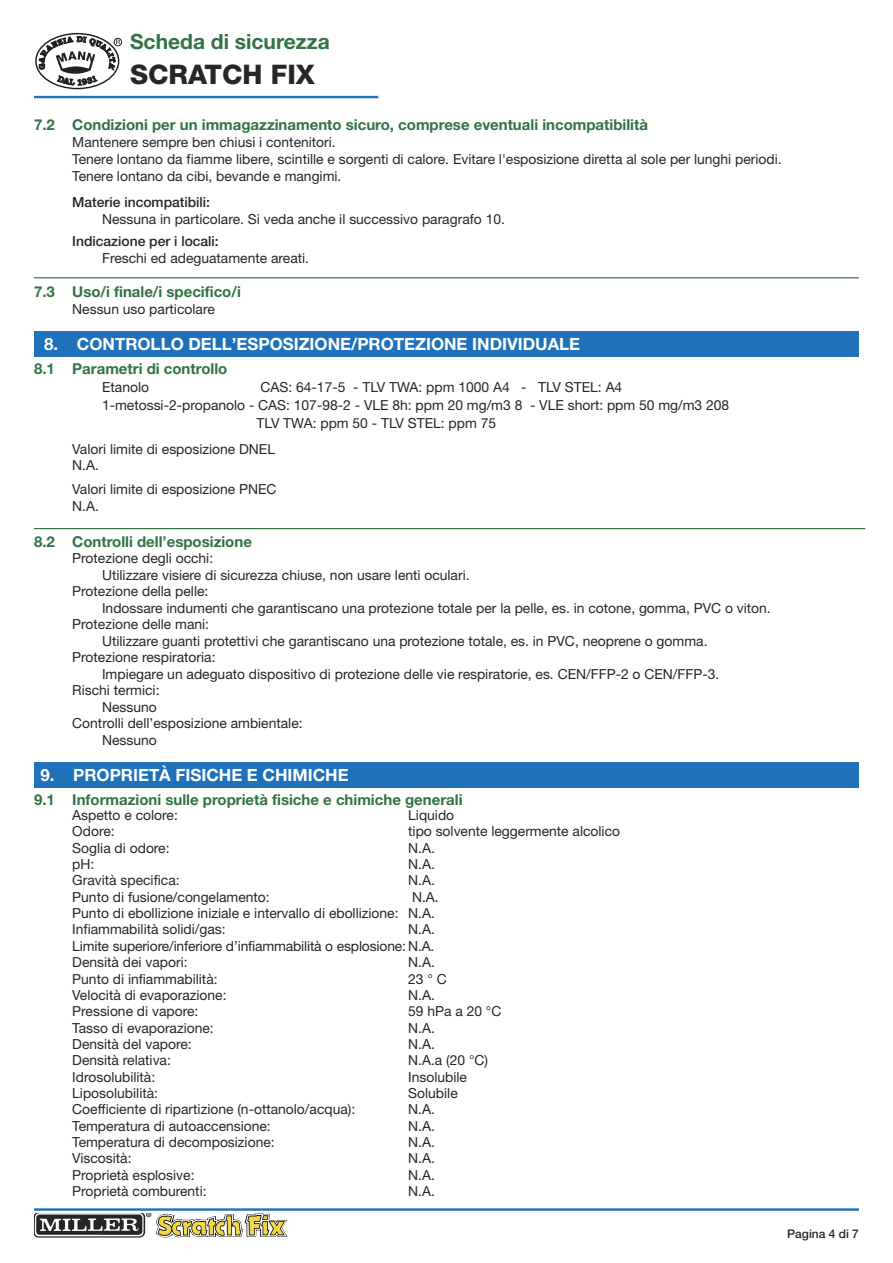
<style>
.page{position:relative;width:893px;height:1263px;background:#fff}
.page>*{position:absolute;margin:0;border:0;box-sizing:border-box;transform-origin:0 0}
.t1{font:800 27px "Helvetica Neue";color:#272627}
.t2{font:700 21px "Helvetica Neue";color:#327244}
.t3{font:700 16.8px "Helvetica Neue";color:#fff}
.t4{font:700 15px "Helvetica Neue";color:#327244}
.t5{font:13.8px/16.4px "Helvetica Neue";color:#272627}
.t6{font:500 13.8px "Helvetica Neue";color:#272627}
.t7{font:500 12px "Helvetica Neue";color:#272627}
</style>
<div class="page">
<div style="left:34px;top:331px;width:825px;height:26px;background:#1f71b9"></div>
<div style="left:34px;top:762px;width:825px;height:25px;background:#1f71b9"></div>
<hr style="left:34px;top:96px;width:344px;height:2px;background:#1f71b9">
<hr style="left:34px;top:1208px;width:825px;height:3px;background:#1f71b9">
<div style="left:35px;top:33px;width:84px;height:56px;border:1px solid #231f20;border-radius:50%"></div>
<div style="left:114px;top:38px;width:8px;height:8px;border:1px solid #231f20;border-radius:50%"></div>
<svg style="left:39px;top:36px;width:81px;height:49px"></svg>
<hr style="left:34px;top:277px;width:825px;height:1px;background:#327244">
<hr style="left:34px;top:528px;width:831px;height:1px;background:#327244">
<img style="left:34px;top:1213px;width:118px;height:25px">
<img style="left:156px;top:1213px;width:131px;height:24px">
<h2 class="t2" style="left:130px;top:34px;width:201px">Scheda di sicurezza</h2>
<h1 class="t1" style="left:130px;top:64px;width:186px">SCRATCH FIX</h1>
<p class="t4" style="left:34px;top:119px;width:615px">7.2 Condizioni per un immagazzinamento sicuro, comprese eventuali incompatibilità</p>
<p class="t5" style="left:72px;top:135px;width:711px;line-height:17.1px">Mantenere sempre ben chiusi i contenitori.<br>Tenere lontano da fiamme libere, scintille e sorgenti di calore. Evitare l'esposizione diretta al sole per lunghi periodi.<br>Tenere lontano da cibi, bevande e mangimi.</p>
<p class="t6" style="left:72px;top:197px;width:139px">Materie incompatibili:</p>
<p class="t5" style="left:102px;top:213px;width:404px">Nessuna in particolare. Si veda anche il successivo paragrafo 10.</p>
<p class="t6" style="left:72px;top:236px;width:148px">Indicazione per i locali:</p>
<p class="t5" style="left:102px;top:251px;width:209px">Freschi ed adeguatamente areati.</p>
<p class="t4" style="left:34px;top:286px;width:208px">7.3 Uso/i finale/i specifico/i</p>
<p class="t5" style="left:72px;top:302px;width:144px">Nessun uso particolare</p>
<p class="t3" style="left:44px;top:338px;width:537px">8. CONTROLLO DELL’ESPOSIZIONE/PROTEZIONE INDIVIDUALE</p>
<p class="t4" style="left:34px;top:363px;width:195px">8.1 Parametri di controllo</p>
<p class="t5" style="left:102px;top:380px;width:48px">Etanolo</p>
<p class="t5" style="left:261px;top:380px;width:363px">CAS: 64-17-5 - TLV TWA: ppm 1000 A4 - TLV STEL: A4</p>
<p class="t5" style="left:102px;top:398px;width:629px">1-metossi-2-propanolo - CAS: 107-98-2 - VLE 8h: ppm 20 mg/m3 8 - VLE short: ppm 50 mg/m3 208</p>
<p class="t5" style="left:257px;top:416px;width:241px">TLV TWA: ppm 50 - TLV STEL: ppm 75</p>
<p class="t5" style="left:72px;top:442px;width:204px">Valori limite di esposizione DNEL<br>N.A.</p>
<p class="t5" style="left:72px;top:482px;width:206px">Valori limite di esposizione PNEC<br>N.A.</p>
<p class="t4" style="left:34px;top:536px;width:219px">8.2 Controlli dell’esposizione</p>
<p class="t5" style="left:72px;top:551px;width:142px">Protezione degli occhi:</p>
<p class="t5" style="left:102px;top:568px;width:369px">Utilizzare visiere di sicurezza chiuse, non usare lenti oculari.</p>
<p class="t5" style="left:72px;top:584px;width:138px">Protezione della pelle:</p>
<p class="t5" style="left:102px;top:601px;width:670px">Indossare indumenti che garantiscano una protezione totale per la pelle, es. in cotone, gomma, PVC o viton.</p>
<p class="t5" style="left:72px;top:617px;width:138px">Protezione delle mani:</p>
<p class="t5" style="left:102px;top:634px;width:607px">Utilizzare guanti protettivi che garantiscano una protezione totale, es. in PVC, neoprene o gomma.</p>
<p class="t5" style="left:72px;top:650px;width:145px">Protezione respiratoria:</p>
<p class="t5" style="left:102px;top:667px;width:619px">Impiegare un adeguato dispositivo di protezione delle vie respiratorie, es. CEN/FFP-2 o CEN/FFP-3.</p>
<p class="t5" style="left:72px;top:683px;width:89px">Rischi termici:</p>
<p class="t5" style="left:102px;top:700px;width:56px">Nessuno</p>
<p class="t5" style="left:72px;top:716px;width:232px">Controlli dell’esposizione ambientale:</p>
<p class="t5" style="left:102px;top:733px;width:56px">Nessuno</p>
<p class="t3" style="left:40px;top:769px;width:310px">9. PROPRIETÀ FISICHE E CHIMICHE</p>
<p class="t4" style="left:34px;top:795px;width:430px">9.1 Informazioni sulle proprietà fisiche e chimiche generali</p>
<p class="t5" style="left:72px;top:808px;width:107px">Aspetto e colore:</p>
<p class="t5" style="left:408px;top:808px;width:47px">Liquido</p>
<p class="t5" style="left:72px;top:825px;width:44px">Odore:</p>
<p class="t5" style="left:408px;top:825px;width:213px">tipo solvente leggermente alcolico</p>
<p class="t5" style="left:72px;top:841px;width:99px">Soglia di odore:</p>
<p class="t5" style="left:408px;top:841px;width:28px">N.A.</p>
<p class="t5" style="left:72px;top:857px;width:24px">pH:</p>
<p class="t5" style="left:408px;top:857px;width:28px">N.A.</p>
<p class="t5" style="left:72px;top:874px;width:109px">Gravità specifica:</p>
<p class="t5" style="left:408px;top:874px;width:28px">N.A.</p>
<p class="t5" style="left:72px;top:890px;width:199px">Punto di fusione/congelamento:</p>
<p class="t5" style="left:72px;top:890px;width:368px;text-indent:340px">N.A.<br>Punto di ebollizione iniziale e intervallo di ebollizione: N.A.<br>Infiammabilità solidi/gas:</p>
<p class="t5" style="left:72px;top:923px;width:364px;text-align:justify;text-indent:336px">N.A.<br>Limite superiore/inferiore d’infiammabilità o esplosione: N.A.<br>Densità dei vapori:</p>
<p class="t5" style="left:408px;top:955px;width:28px">N.A.</p>
<p class="t5" style="left:72px;top:972px;width:147px">Punto di infiammabilità:</p>
<p class="t5" style="left:408px;top:972px;width:40px">23°C</p>
<p class="t5" style="left:72px;top:988px;width:156px">Velocità di evaporazione:</p>
<p class="t5" style="left:408px;top:988px;width:28px">N.A.</p>
<p class="t5" style="left:72px;top:1004px;width:128px">Pressione di vapore:</p>
<p class="t5" style="left:408px;top:1004px;width:95px">59 hPa a 20 °C</p>
<p class="t5" style="left:72px;top:1021px;width:143px">Tasso di evaporazione:</p>
<p class="t5" style="left:408px;top:1021px;width:28px">N.A.</p>
<p class="t5" style="left:72px;top:1037px;width:121px">Densità del vapore:</p>
<p class="t5" style="left:408px;top:1037px;width:28px">N.A.</p>
<p class="t5" style="left:72px;top:1053px;width:100px">Densità relativa:</p>
<p class="t5" style="left:408px;top:1053px;width:81px">N.A.a (20 °C)</p>
<p class="t5" style="left:72px;top:1070px;width:84px">Idrosolubilità:</p>
<p class="t5" style="left:408px;top:1070px;width:60px">Insolubile</p>
<p class="t5" style="left:72px;top:1086px;width:87px">Liposolubilità:</p>
<p class="t5" style="left:408px;top:1086px;width:51px">Solubile</p>
<p class="t5" style="left:72px;top:1102px;width:284px">Coefficiente di ripartizione (n-ottanolo/acqua):</p>
<p class="t5" style="left:408px;top:1102px;width:28px">N.A.</p>
<p class="t5" style="left:72px;top:1119px;width:200px">Temperatura di autoaccensione:</p>
<p class="t5" style="left:408px;top:1119px;width:28px">N.A.</p>
<p class="t5" style="left:72px;top:1135px;width:204px">Temperatura di decomposizione:</p>
<p class="t5" style="left:408px;top:1135px;width:28px">N.A.</p>
<p class="t5" style="left:72px;top:1152px;width:61px">Viscosità:</p>
<p class="t5" style="left:408px;top:1152px;width:28px">N.A.</p>
<p class="t5" style="left:72px;top:1168px;width:124px">Proprietà esplosive:</p>
<p class="t5" style="left:408px;top:1168px;width:28px">N.A.</p>
<p class="t5" style="left:72px;top:1184px;width:136px">Proprietà comburenti:</p>
<p class="t5" style="left:408px;top:1184px;width:28px">N.A.</p>
<p class="t7" style="left:787px;top:1229px;width:73px">Pagina 4 di 7</p>
</div>
